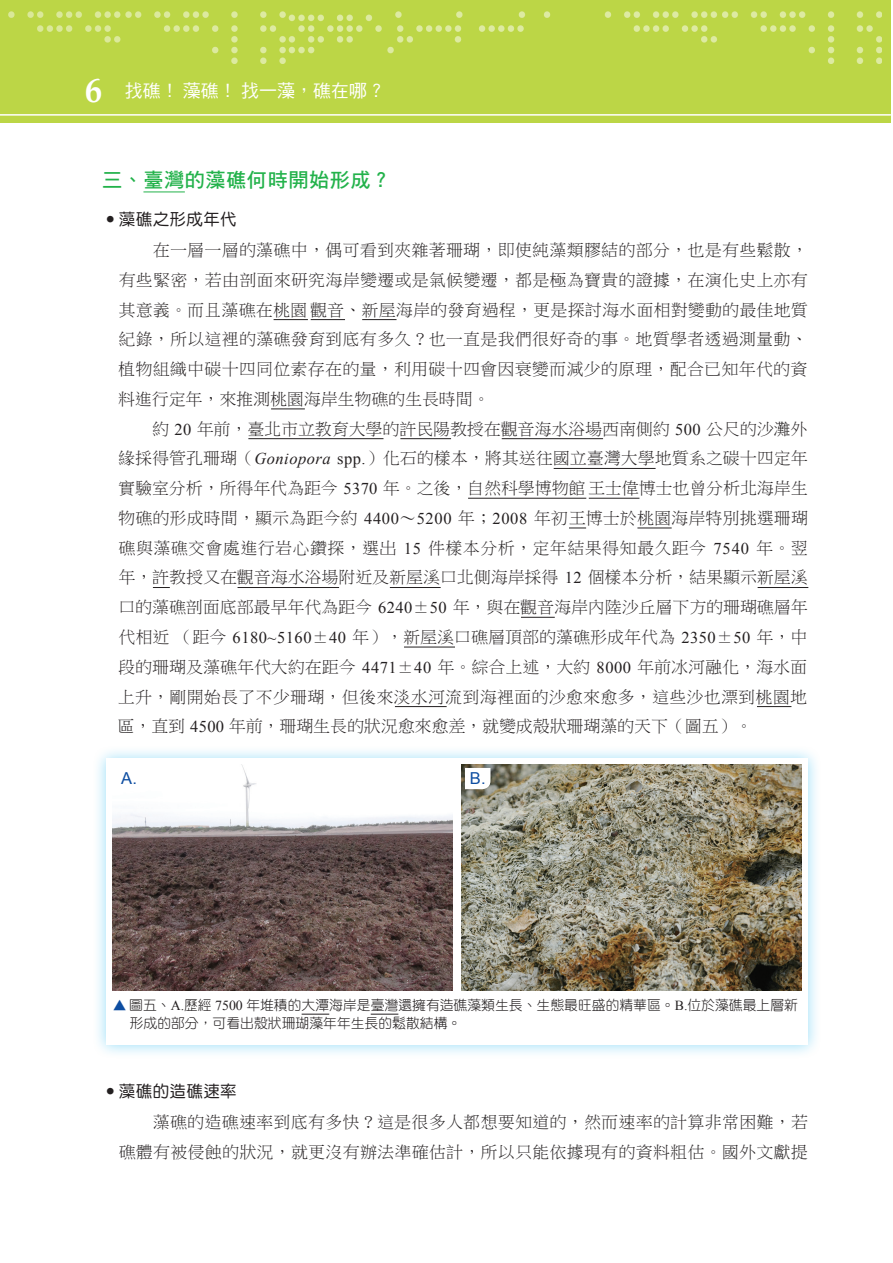
<style>
.page{position:relative;width:893px;height:1263px;background:#fff}
.page>*{position:absolute;margin:0;border:0;box-sizing:border-box;transform-origin:0 0}
.t1{font:20.25px "DF Hei Std W7";letter-spacing:.025em;color:#23b24b}
.t2{font:18px "DF Hei Std W5";color:#fff}
.t3{font:16.5px/29.7px "DF Biao Song Std W4";letter-spacing:.045em;color:#231f20;text-align:justify}
.t4{font:16.5px "DF Yuan Std W5";letter-spacing:.025em;color:#231f20}
.t5{font:16.5px "Arial";color:#0d4da1}
.t6{font:13.8px/18.1px "DF Yuan Std W3";color:#231f20}
.s1{font-family:"Book Antiqua";font-weight:700;font-size:34.05px}
.s2{font-family:"Yyya Su 1 Normal"}
.s3{font-family:"Times New Roman"}
.s4{font-family:"Times New Roman";font-style:italic}
.s5{color:#0d4da1}
</style>
<div class="page">
<hr style="left:143px;top:192px;width:42px;height:1px;background:#23b24b">
<hr style="left:274px;top:319px;width:34px;height:1px;background:#231f20">
<hr style="left:311px;top:319px;width:34px;height:1px;background:#231f20">
<hr style="left:362px;top:319px;width:35px;height:1px;background:#231f20">
<hr style="left:271px;top:409px;width:34px;height:1px;background:#231f20">
<hr style="left:248px;top:438px;width:135px;height:1px;background:#231f20">
<hr style="left:400px;top:438px;width:51px;height:1px;background:#231f20">
<hr style="left:502px;top:438px;width:101px;height:1px;background:#231f20">
<hr style="left:554px;top:468px;width:102px;height:1px;background:#231f20">
<hr style="left:468px;top:498px;width:118px;height:1px;background:#231f20">
<hr style="left:589px;top:498px;width:50px;height:1px;background:#231f20">
<svg style="left:569px;top:528px;width:17px;height:1px"></svg>
<hr style="left:637px;top:528px;width:35px;height:1px;background:#231f20">
<svg style="left:153px;top:587px;width:17px;height:1px"></svg>
<hr style="left:238px;top:587px;width:101px;height:1px;background:#231f20">
<hr style="left:390px;top:587px;width:51px;height:1px;background:#231f20">
<hr style="left:758px;top:587px;width:50px;height:1px;background:#231f20">
<hr style="left:521px;top:617px;width:34px;height:1px;background:#231f20">
<hr style="left:404px;top:647px;width:51px;height:1px;background:#231f20">
<hr style="left:395px;top:706px;width:52px;height:1px;background:#231f20">
<hr style="left:757px;top:706px;width:34px;height:1px;background:#231f20">
<div style="left:92px;top:744px;width:730px;height:315px;background:#00aeef;opacity:.4"></div>
<div style="left:106px;top:759px;width:702px;height:286px;background:#fff"></div>
<img style="left:461px;top:765px;width:340px;height:225px">
<svg style="left:465px;top:768px;width:25px;height:21px"></svg>
<img style="left:113px;top:765px;width:340px;height:225px">
<svg style="left:116px;top:768px;width:26px;height:21px"></svg>
<svg style="left:302px;top:1014px;width:27px;height:1px"></svg>
<svg style="left:371px;top:1014px;width:27px;height:1px"></svg>
<div style="left:0;top:0;width:891px;height:123px;background:#bcd646"></div>
<img style="left:8px;top:11px;width:873px;height:52px">
<hr style="left:0;top:114px;width:891px;height:2px;background:#fff">
<p class="t2" style="left:85px;top:81px;width:301px"><span class="s1">6</span> 找礁！藻礁！找一藻，礁在哪？</p>
<p class="t1" style="left:102px;top:169px;width:291px">三、臺灣的藻礁何時開始形成？</p>
<p class="t4" style="left:102px;top:211px;width:136px"><span class="s2">6</span>藻礁之形成年代</p>
<p class="t3" style="left:118px;top:235px;width:691px;text-indent:35px">在一層一層的藻礁中，偶可看到夾雜著珊瑚，即使純藻類膠結的部分，也是有些鬆散，有些緊密，若由剖面來研究海岸變遷或是氣候變遷，都是極為寶貴的證據，在演化史上亦有其意義。而且藻礁在桃園觀音、新屋海岸的發育過程，更是探討海水面相對變動的最佳地質紀錄，所以這裡的藻礁發育到底有多久？也一直是我們很好奇的事。地質學者透過測量動、植物組織中碳十四同位素存在的量，利用碳十四會因衰變而減少的原理，配合已知年代的資料進行定年，來推測桃園海岸生物礁的生長時間。</p>
<p class="t3" style="left:118px;top:414px;width:691px;text-indent:34px">約 <span class="s3">20</span> 年前，臺北市立教育大學的許民陽教授在觀音海水浴場西南側約 <span class="s3">500</span> 公尺的沙灘外緣採得管孔珊瑚（<span class="s4">Goniopora</span> <span class="s3">spp.</span>）化石的樣本，將其送往國立臺灣大學地質系之碳十四定年實驗室分析，所得年代為距今 <span class="s3">5370</span> 年。之後，自然科學博物館王士偉博士也曾分析北海岸生物礁的形成時間，顯示為距今約 <span class="s3">4400</span>∼<span class="s3">5200</span> 年；<span class="s3">2008</span> 年初王博士於桃園海岸特別挑選珊瑚礁與藻礁交會處進行岩心鑽探，選出 <span class="s3">15</span> 件樣本分析，定年結果得知最久距今 <span class="s3">7540</span> 年。翌年，許教授又在觀音海水浴場附近及新屋溪口北側海岸採得 <span class="s3">12</span> 個樣本分析，結果顯示新屋溪口的藻礁剖面底部最早年代為距今 <span class="s3">6240</span>±<span class="s3">50</span> 年，與在觀音海岸內陸沙丘層下方的珊瑚礁層年代相近（距今 <span class="s3">6180~5160</span>±<span class="s3">40</span> 年），新屋溪口礁層頂部的藻礁形成年代為 <span class="s3">2350</span>±<span class="s3">50</span> 年，中段的珊瑚及藻礁年代大約在距今 <span class="s3">4471</span>±<span class="s3">40</span> 年。綜合上述，大約 <span class="s3">8000</span> 年前冰河融化，海水面上升，剛開始長了不少珊瑚，但後來淡水河流到海裡面的沙愈來愈多，這些沙也漂到桃園地區，直到 <span class="s3">4500</span> 年前，珊瑚生長的狀況愈來愈差，就變成殼狀珊瑚藻的天下（圖五）。</p>
<p class="t5" style="left:121px;top:768px;width:17px">A.</p>
<p class="t5" style="left:470px;top:768px;width:17px">B.</p>
<p class="t6" style="left:130px;top:996px;width:670px;text-indent:-17px"><span class="s5">▲</span> 圖五、<span class="s3">A.</span>歷經 <span class="s3">7500</span> 年堆積的大潭海岸是臺灣還擁有造礁藻類生長、生態最旺盛的精華區。<span class="s3">B.</span>位於藻礁最上層新形成的部分，可看出殼狀珊瑚藻年年生長的鬆散結構。</p>
<p class="t4" style="left:102px;top:1082px;width:136px"><span class="s2">6</span>藻礁的造礁速率</p>
<p class="t3" style="left:119px;top:1107px;width:690px;text-align:right">藻礁的造礁速率到底有多快？這是很多人都想要知道的，然而速率的計算非常困難，若<br>礁體有被侵蝕的狀況，就更沒有辦法準確估計，所以只能依據現有的資料粗估。國外文獻提</p>
</div>
